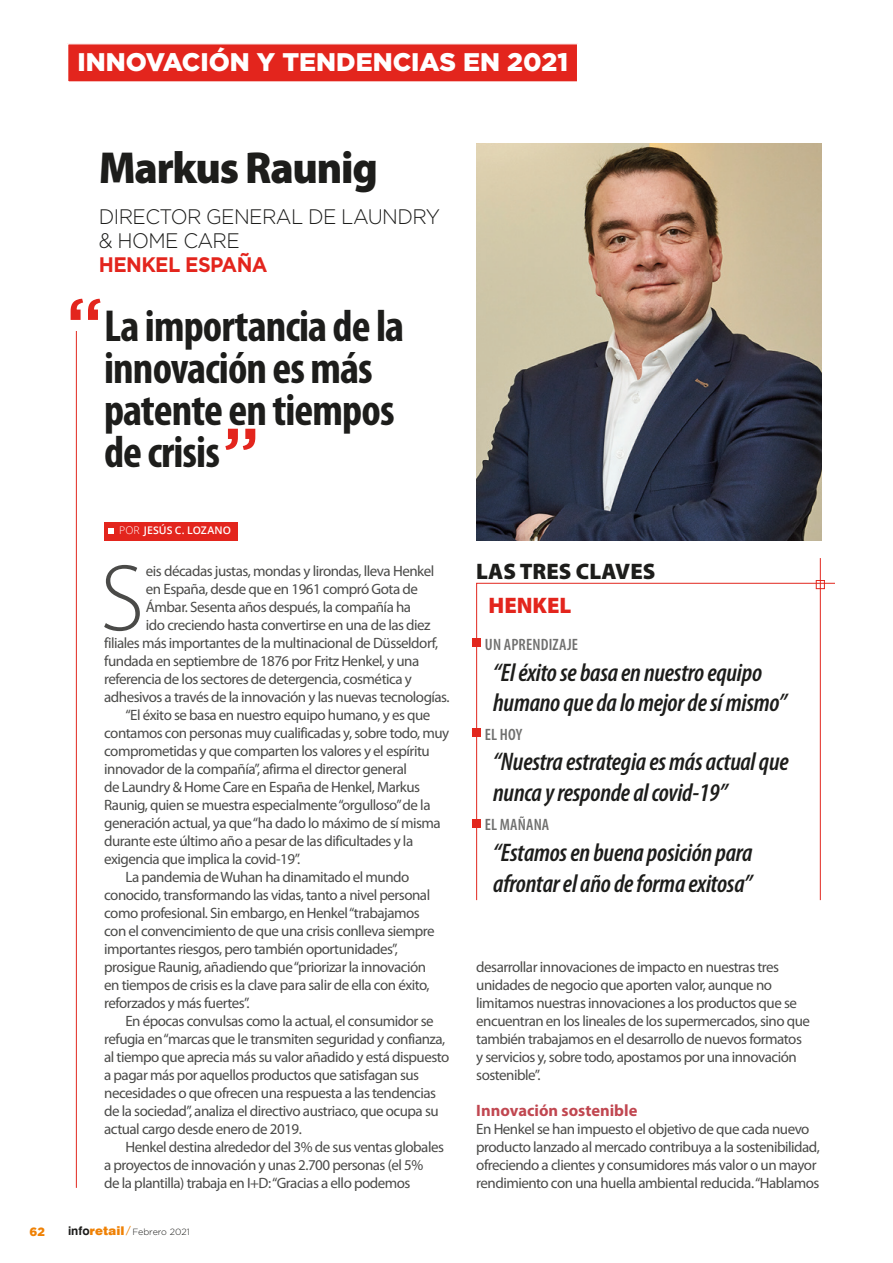
<style>
.page{position:relative;width:893px;height:1263px;background:#fff}
.page>*{position:absolute;margin:0;border:0;box-sizing:border-box;transform-origin:0 0}
.t1{font:300 95.1px "Myriad Pro";color:#1d1d1b}
.t2{font:700 condensed 45px/42px "Myriad Pro";letter-spacing:-.02em;color:#1d1d1b}
.t3{font:900 45px "Myriad Pro";letter-spacing:-.03em;color:#1d1d1b;scale:.95 1}
.t4{font:italic 600 condensed 25.5px/30.6px "Myriad Pro";letter-spacing:-.01em;color:#1d1d1b}
.t5{font:900 25.5px "Gotham";color:#fff}
.t6{font:900 22.5px "Myriad Pro";color:#1d1d1b}
.t7{font:900 22.5px "Myriad Pro";color:#e3251d}
.t8{font:300 21px/24px "Gotham";letter-spacing:-.03em;color:#1d1d1b;scale:.95 1}
.t9{font:700 21px "Gotham";letter-spacing:-.03em;color:#e3251d;scale:.95 1}
.t10{font:600 condensed 16.5px "Myriad Pro";letter-spacing:.01em;color:#70706f}
.t11{font:700 16.5px "Myriad Pro";color:#b11925}
.t12{font:15px/18px "Myriad Pro";letter-spacing:-.035em;color:#1d1d1b}
.t13{font:900 12px "Gotham";color:#ef8105}
.t14{font:600 10.5px "Open Sans";letter-spacing:.005em;color:#fff}
.t15{font:300 9px "Gotham";color:#1d1d1b}
.s1{font-weight:300}
.s2{font-family:"Swiss 721 BT";font-weight:700;font-size:12px}
.s3{font-family:"Swiss 721 BT";font-weight:900;font-size:12px;color:#ef8105}
.s4{font-family:"News Cycle";font-weight:400;font-size:12px;color:#ef8105}
</style>
<div class="page">
<hr style="left:76px;top:325px;width:1px;height:863px;background:#e2271e">
<div style="left:63px;top:292px;width:44px;height:38px;background:#fff"></div>
<svg style="left:71px;top:299px;width:30px;height:21px"></svg>
<svg style="left:225px;top:429px;width:30px;height:21px"></svg>
<img style="left:476px;top:144px;width:346px;height:396px">
<div style="left:472px;top:639px;width:8px;height:8px;background:#e2271e"></div>
<div style="left:472px;top:728px;width:8px;height:8px;background:#e2271e"></div>
<div style="left:472px;top:819px;width:8px;height:8px;background:#e2271e"></div>
<svg style="left:476px;top:582px;width:359px;height:319px"></svg>
<div style="left:816px;top:580px;width:9px;height:9px;border:1px solid #e2271e"></div>
<hr style="left:820px;top:558px;width:1px;height:342px;background:#e2271e">
<svg style="left:67px;top:43px;width:511px;height:39px;background:#e43129"></svg>
<div style="left:104px;top:522px;width:133px;height:18px;background:#e3251d"></div>
<svg style="left:108px;top:528px;width:6px;height:6px"></svg>
<h3 class="t5" style="left:78px;top:47px;width:492px">INNOVACIÓN Y TENDENCIAS EN 2021</h3>
<h2 class="t3" style="left:99px;top:137px;width:295px">Markus Raunig</h2>
<h3 class="t8" style="left:99px;top:204px;width:361px">DIRECTOR GENERAL DE LAUNDRY &amp; HOME CARE</h3>
<h3 class="t9" style="left:99px;top:251px;width:179px">HENKEL ESPAÑA</h3>
<h2 class="t2" style="left:104px;top:304px;width:302px">La importancia de la innovación es más patente en tiempos de crisis</h2>
<p class="t14" style="left:119px;top:523px;width:113px"><span class="s1">POR</span> JESÚS C. LOZANO</p>
<h1 class="t1" style="left:100px;top:541px;width:46px">S</h1>
<p class="t12" style="left:146px;top:562px;width:290px">eis décadas justas, mondas y lirondas, lleva Henkel</p>
<p class="t12" style="left:146px;top:580px;width:274px">en España, desde que en 1961 compró Gota de</p>
<p class="t12" style="left:146px;top:598px;width:267px">Ámbar. Sesenta años después, la compañía ha</p>
<p class="t12" style="left:146px;top:616px;width:286px">ido creciendo hasta convertirse en una de las diez</p>
<p class="t12" style="left:104px;top:634px;width:336px">filiales más importantes de la multinacional de Düsseldorf,</p>
<p class="t12" style="left:104px;top:652px;width:317px">fundada en septiembre de 1876 por Fritz Henkel, y una</p>
<p class="t12" style="left:104px;top:670px;width:309px">referencia de los sectores de detergencia, cosmética y</p>
<p class="t12" style="left:104px;top:688px;width:347px">adhesivos a través de la innovación y las nuevas tecnologías.</p>
<p class="t12" style="left:125px;top:706px;width:306px">“El éxito se basa en nuestro equipo humano, y es que</p>
<p class="t12" style="left:104px;top:724px;width:347px">contamos con personas muy cualificadas y, sobre todo, muy</p>
<p class="t12" style="left:104px;top:742px;width:327px">comprometidas y que comparten los valores y el espíritu</p>
<p class="t12" style="left:104px;top:760px;width:304px">innovador de la compañía”, afirma el director general</p>
<p class="t12" style="left:104px;top:778px;width:318px">de Laundry &amp; Home Care en España de Henkel, Markus</p>
<p class="t12" style="left:104px;top:796px;width:328px">Raunig, quien se muestra especialmente “orgulloso” de la</p>
<p class="t12" style="left:104px;top:814px;width:338px">generación actual, ya que “ha dado lo máximo de sí misma</p>
<p class="t12" style="left:104px;top:832px;width:311px">durante este último año a pesar de las dificultades y la</p>
<p class="t12" style="left:104px;top:850px;width:198px">exigencia que implica la covid-19”.</p>
<p class="t12" style="left:125px;top:868px;width:285px">La pandemia de Wuhan ha dinamitado el mundo</p>
<p class="t12" style="left:104px;top:886px;width:328px">conocido, transformando las vidas, tanto a nivel personal</p>
<p class="t12" style="left:104px;top:904px;width:317px">como profesional. Sin embargo, en Henkel “trabajamos</p>
<p class="t12" style="left:104px;top:922px;width:332px">con el convencimiento de que una crisis conlleva siempre</p>
<p class="t12" style="left:104px;top:940px;width:295px">importantes riesgos, pero también oportunidades”,</p>
<p class="t12" style="left:104px;top:958px;width:324px">prosigue Raunig, añadiendo que “priorizar la innovación</p>
<p class="t12" style="left:104px;top:976px;width:327px">en tiempos de crisis es la clave para salir de ella con éxito,</p>
<p class="t12" style="left:104px;top:994px;width:147px">reforzados y más fuertes”.</p>
<p class="t12" style="left:125px;top:1012px;width:310px">En épocas convulsas como la actual, el consumidor se</p>
<p class="t12" style="left:104px;top:1030px;width:343px">refugia en “marcas que le transmiten seguridad y confianza,</p>
<p class="t12" style="left:104px;top:1048px;width:347px">al tiempo que aprecia más su valor añadido y está dispuesto</p>
<p class="t12" style="left:104px;top:1066px;width:316px">a pagar más por aquellos productos que satisfagan sus</p>
<p class="t12" style="left:104px;top:1084px;width:333px">necesidades o que ofrecen una respuesta a las tendencias</p>
<p class="t12" style="left:104px;top:1102px;width:336px">de la sociedad”, analiza el directivo austriaco, que ocupa su</p>
<p class="t12" style="left:104px;top:1120px;width:199px">actual cargo desde enero de 2019.</p>
<p class="t12" style="left:125px;top:1138px;width:320px">Henkel destina alrededor del 3% de sus ventas globales</p>
<p class="t12" style="left:104px;top:1156px;width:321px">a proyectos de innovación y unas 2.700 personas (el 5%</p>
<p class="t12" style="left:104px;top:1174px;width:308px">de la plantilla) trabaja en I+D: “Gracias a ello podemos</p>
<p class="t13" style="left:29px;top:1224px;width:17px">62</p>
<p class="t15" style="left:68px;top:1227px;width:123px"><span class="s2">info</span><span class="s3">retail</span><span class="s4">/</span>Febrero 2021</p>
<h3 class="t6" style="left:476px;top:556px;width:181px">LAS TRES CLAVES</h3>
<h3 class="t7" style="left:488px;top:591px;width:84px">HENKEL</h3>
<p class="t10" style="left:485px;top:635px;width:95px">UN APRENDIZAJE</p>
<h3 class="t4" style="left:493px;top:657px;width:295px">“El éxito se basa en nuestro equipo humano que da lo mejor de sí mismo”</h3>
<p class="t10" style="left:485px;top:725px;width:39px">EL HOY</p>
<h3 class="t4" style="left:493px;top:747px;width:297px">“Nuestra estrategia es más actual que nunca y responde al covid-19”</h3>
<p class="t10" style="left:485px;top:816px;width:66px">EL MAÑANA</p>
<h3 class="t4" style="left:493px;top:838px;width:261px">“Estamos en buena posición para afrontar el año de forma exitosa”</h3>
<p class="t12" style="left:476px;top:958px;width:335px">desarrollar innovaciones de impacto en nuestras tres unidades de negocio que aporten valor, aunque no limitamos nuestras innovaciones a los productos que se encuentran en los lineales de los supermercados, sino que también trabajamos en el desarrollo de nuevos formatos y servicios y, sobre todo, apostamos por una innovación sostenible”.</p>
<p class="t11" style="left:476px;top:1100px;width:163px">Innovación sostenible</p>
<p class="t12" style="left:476px;top:1120px;width:345px">En Henkel se han impuesto el objetivo de que cada nuevo producto lanzado al mercado contribuya a la sostenibilidad, ofreciendo a clientes y consumidores más valor o un mayor rendimiento con una huella ambiental reducida. “Hablamos</p>
</div>
